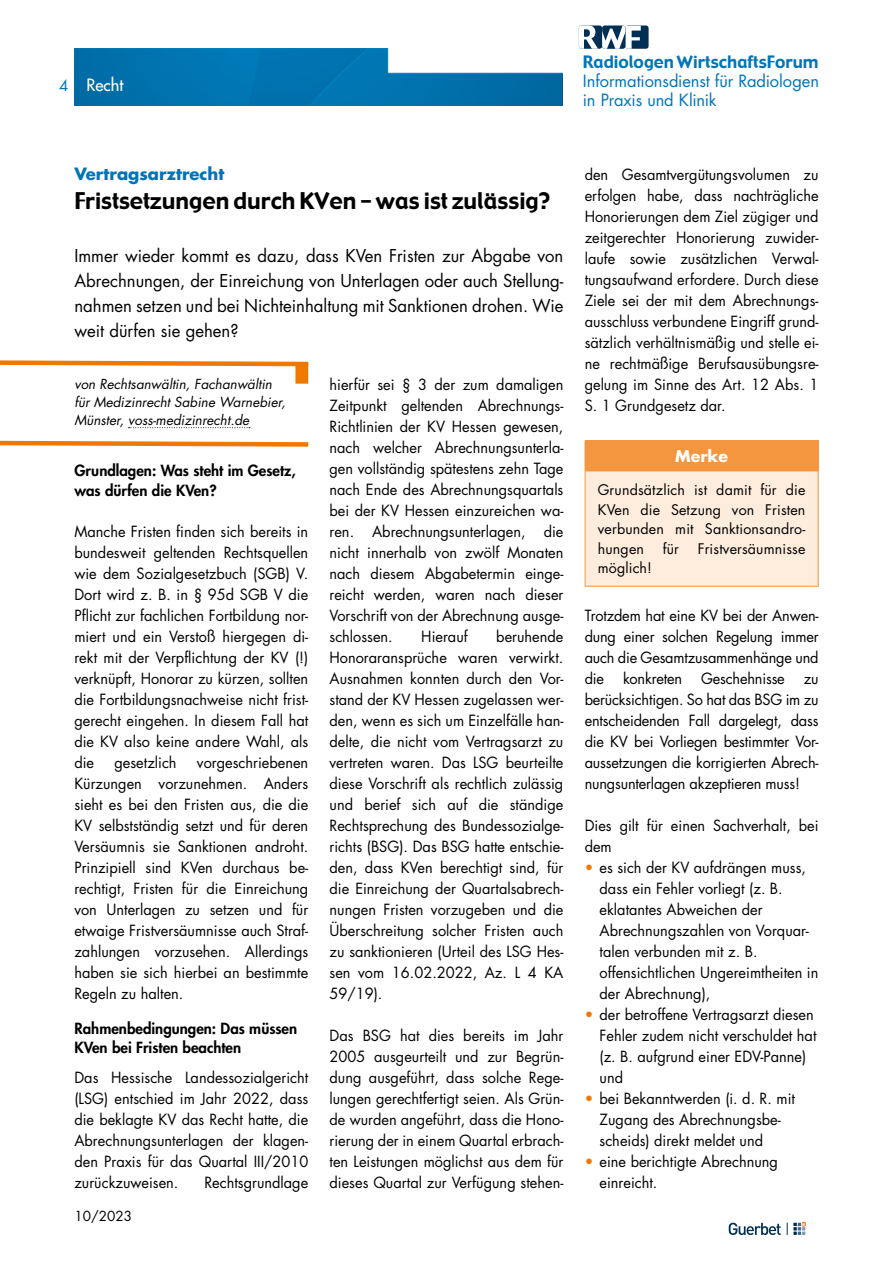
<style>
.page{position:relative;width:893px;height:1263px;background:#fff}
.page>*{position:absolute;margin:0;border:0;box-sizing:border-box;transform-origin:0 0}
.t1{font:22.5px "Gadget";color:#000}
.t2{font:17.25px/24.8px "Futura Std";color:#000;text-align:justify}
.t3{font:16.65px "Gadget";color:#0075b8}
.t4{font:16.5px/18.8px "Futura Std";letter-spacing:-.005em;color:#0075b8}
.t5{font:700 16.5px "Futura Std";color:#0074b7}
.t6{font:500 16.5px "Futura Std";color:#fff}
.t7{font:700 15.75px "Futura Std";color:#fff}
.t8{font:15px/21px "Futura Std";color:#000;text-align:justify}
.t9{font:800 15px/19.5px "Futura Std";color:#000}
.t10{font:15px "Futura Std";color:#0074b7}
.t11{font:14.25px/19.5px "Futura Std";letter-spacing:.01em;color:#000;text-align:justify}
.t12{font:italic 13.5px/18px "Futura Std";color:#000}
.t13{font:13.5px "Futura Std";color:#000}
.s1{color:#ef7900}
</style>
<div class="page">
<svg style="left:729px;top:1223px;width:52px;height:12px"></svg>
<svg style="left:787px;top:1223px;width:18px;height:12px"></svg>
<div style="left:625px;top:26px;width:24px;height:23px;background:#002f53;border-radius:3px"></div>
<svg style="left:579px;top:26px;width:62px;height:23px"></svg>
<img style="left:74px;top:49px;width:489px;height:57px">
<svg style="left:0;top:360px;width:309px;height:9px"></svg>
<div style="left:295px;top:362px;width:13px;height:22px;background:#ef7900;border:2px solid #ef7900"></div>
<svg style="left:0;top:440px;width:309px;height:7px"></svg>
<svg style="left:129px;top:427px;width:121px;height:1px"></svg>
<div style="left:585px;top:441px;width:233px;height:30px;background:#f4953f"></div>
<div style="left:585px;top:471px;width:233px;height:115px;background:#feeddd"></div>
<hr style="left:818px;top:441px;width:1px;height:30px;background:#f4953f">
<hr style="left:585px;top:471px;width:234px;height:1px;background:#f4953f">
<hr style="left:585px;top:471px;width:1px;height:115px;background:#f4953f">
<hr style="left:818px;top:471px;width:1px;height:115px;background:#f4953f">
<hr style="left:585px;top:586px;width:234px;height:1px;background:#f4953f">
<p class="t10" style="left:59px;top:76px;width:11px">4</p>
<p class="t6" style="left:86px;top:74px;width:38px">Recht</p>
<p class="t3" style="left:583px;top:52px;width:237px">Radiologen WirtschaftsForum</p>
<p class="t4" style="left:583px;top:72px;width:238px">Informationsdienst für Radiologen in Praxis und Klinik</p>
<p class="t5" style="left:74px;top:163px;width:152px">Vertragsarztrecht</p>
<h1 class="t1" style="left:74px;top:186px;width:477px">Fristsetzungen durch KVen – was ist zulässig?</h1>
<p class="t2" style="left:74px;top:244px;width:490px">Immer wieder kommt es dazu, dass KVen Fristen zur Abgabe von Abrechnungen, der Einreichung von Unterlagen oder auch Stellung&shy;nahmen setzen und bei Nichteinhaltung mit Sanktionen drohen. Wie weit dürfen sie gehen?</p>
<p class="t12" style="left:74px;top:375px;width:213px">von Rechtsanwältin, Fachanwältin für Medizinrecht Sabine Warnebier,<br>Münster, voss-medizinrecht.de</p>
<p class="t9" style="left:74px;top:461px;width:223px">Grundlagen: Was steht im Gesetz, was dürfen die KVen?</p>
<p class="t8" style="left:74px;top:521px;width:235px">Manche Fristen finden sich bereits in bundesweit geltenden Rechtsquellen wie dem Sozialgesetzbuch (SGB) V.<br>Dort wird z. B. in § 95d SGB V die Pflicht zur fachlichen Fortbildung nor&shy;miert und ein Verstoß hiergegen di&shy;rekt mit der Verpflichtung der KV (!) verknüpft, Honorar zu kürzen, sollten die Fortbildungsnachweise nicht frist&shy;gerecht eingehen. In diesem Fall hat die KV also keine andere Wahl, als die</p>
<p class="t8" style="left:330px;top:374px;width:235px">hierfür sei § 3 der zum damaligen Zeitpunkt geltenden Abrechnungs-Richtlinien der KV Hessen gewesen, nach welcher Abrechnungsunterla&shy;gen vollständig spätestens zehn Tage nach Ende des Abrechnungsquartals bei der KV Hessen einzureichen wa&shy;ren. Abrechnungsunterlagen, die nicht innerhalb von zwölf Monaten nach diesem Abgabetermin einge&shy;reicht werden, waren nach dieser Vorschrift von der Abrechnung ausge&shy;schlossen.</p>
<p class="t8" style="left:421px;top:626px;width:48px">Hierauf</p>
<p class="t8" style="left:330px;top:626px;width:235px;text-indent:167px">beruhende Honoraransprüche waren verwirkt.<br>Ausnahmen konnten durch den Vor&shy;stand der KV Hessen zugelassen wer&shy;den, wenn es sich um Einzelfälle han&shy;delte, die nicht vom Vertragsarzt zu vertreten waren. Das LSG beurteilte diese Vorschrift als rechtlich zulässig und berief sich auf die ständige Rechtsprechung des Bundessozialge&shy;richts (BSG). Das BSG hatte entschie&shy;den, dass KVen berechtigt sind, für die Einreichung der Quartalsabrech&shy;nungen Fristen vorzugeben und die Überschreitung solcher Fristen auch zu sanktionieren (Urteil des LSG Hes&shy;sen vom 16.02.2022, Az. L 4 KA 59/19).</p>
<p class="t8" style="left:330px;top:1025px;width:235px">Das BSG hat dies bereits im Jahr 2005 ausgeurteilt und zur Begrün&shy;dung ausgeführt, dass solche Rege&shy;lungen gerechtfertigt seien. Als Grün&shy;de wurden angeführt, dass die Hono&shy;rierung der in einem Quartal erbrach&shy;ten Leistungen möglichst aus dem für dieses Quartal zur Verfügung stehen-</p>
<p class="t8" style="left:74px;top:752px;width:235px;text-indent:123px">vorgeschriebenen Kürzungen vorzunehmen. Anders sieht es bei den Fristen aus, die die KV selbstständig setzt und für deren Versäumnis sie Sanktionen androht.<br>Prinzipiell sind KVen durchaus be&shy;rechtigt, Fristen für die Einreichung von Unterlagen zu setzen und für etwaige Fristversäumnisse auch Straf&shy;zahlungen vorzusehen. Allerdings haben sie sich hierbei an bestimmte Regeln zu halten.</p>
<p class="t9" style="left:74px;top:1018px;width:224px">Rahmenbedingungen: Das müssen<br>KVen bei Fristen beachten</p>
<p class="t8" style="left:74px;top:1067px;width:235px">Das Hessische Landessozialgericht (LSG) entschied im Jahr 2022, dass die beklagte KV das Recht hatte, die Abrechnungsunterlagen der klagen&shy;den Praxis für das Quartal III/2010 zurückzuweisen.</p>
<p class="t8" style="left:115px;top:752px;width:64px">gesetzlich</p>
<p class="t8" style="left:204px;top:1172px;width:105px">Rechtsgrundlage</p>
<p class="t13" style="left:74px;top:1207px;width:59px">10/2023</p>
<p class="t8" style="left:585px;top:164px;width:235px">den Gesamtvergütungsvolumen zu erfolgen habe, dass nachträgliche Honorierungen dem Ziel zügiger und zeitgerechter Honorierung zuwider&shy;laufe sowie zusätzlichen Verwal&shy;tungsaufwand erfordere. Durch diese Ziele sei der mit dem Abrechnungs&shy;ausschluss verbundene Eingriff grund&shy;sätzlich verhältnismäßig und stelle ei&shy;ne rechtmäßige Berufsausübungsre&shy;gelung im Sinne des Art. 12 Abs. 1<br>S. 1 Grundgesetz dar.</p>
<p class="t7" style="left:675px;top:446px;width:54px">Merke</p>
<p class="t11" style="left:598px;top:481px;width:209px">Grundsätzlich ist damit für die KVen die Setzung von Fristen verbunden mit Sanktionsandro&shy;hungen</p>
<p class="t11" style="left:663px;top:539px;width:18px">für</p>
<p class="t11" style="left:698px;top:539px;width:109px">Fristversäumnisse</p>
<p class="t11" style="left:598px;top:559px;width:56px">möglich!</p>
<p class="t8" style="left:585px;top:605px;width:235px">Trotzdem hat eine KV bei der Anwen&shy;dung einer solchen Regelung immer auch die Gesamtzusammenhänge und die</p>
<p class="t8" style="left:623px;top:668px;width:61px">konkreten</p>
<p class="t8" style="left:701px;top:668px;width:85px">Geschehnisse</p>
<p class="t8" style="left:585px;top:668px;width:235px;text-indent:219px">zu berücksichtigen. So hat das BSG im zu entscheidenden Fall dargelegt, dass die KV bei Vorliegen bestimmter Vor&shy;aussetzungen die korrigierten Abrech&shy;nungsunterlagen akzeptieren muss!</p>
<p class="t8" style="left:585px;top:815px;width:235px">Dies gilt für einen Sachverhalt, bei dem</p>
<p class="t8" style="left:600px;top:857px;width:220px;text-align:left;text-indent:-15px"><span class="s1">•</span> es sich der KV aufdrängen muss, dass ein Fehler vorliegt (z. B. eklatantes Abweichen der<br>Abrechnungszahlen von Vorquar&shy;talen verbunden mit z. B. offensichtlichen Ungereimtheiten in der Abrechnung),</p>
<p class="t8" style="left:600px;top:1004px;width:218px;text-align:left;text-indent:-15px"><span class="s1">•</span> der betroffene Vertragsarzt diesen<br>Fehler zudem nicht verschuldet hat (z. B. aufgrund einer EDV-Panne) und</p>
<p class="t8" style="left:600px;top:1088px;width:197px;text-align:left;text-indent:-15px"><span class="s1">•</span> bei Bekanntwerden (i. d. R. mit<br>Zugang des Abrechnungsbe&shy;scheids) direkt meldet und</p>
<p class="t8" style="left:600px;top:1151px;width:180px;text-indent:-15px"><span class="s1">•</span> eine berichtigte Abrechnung einreicht.</p>
</div>
